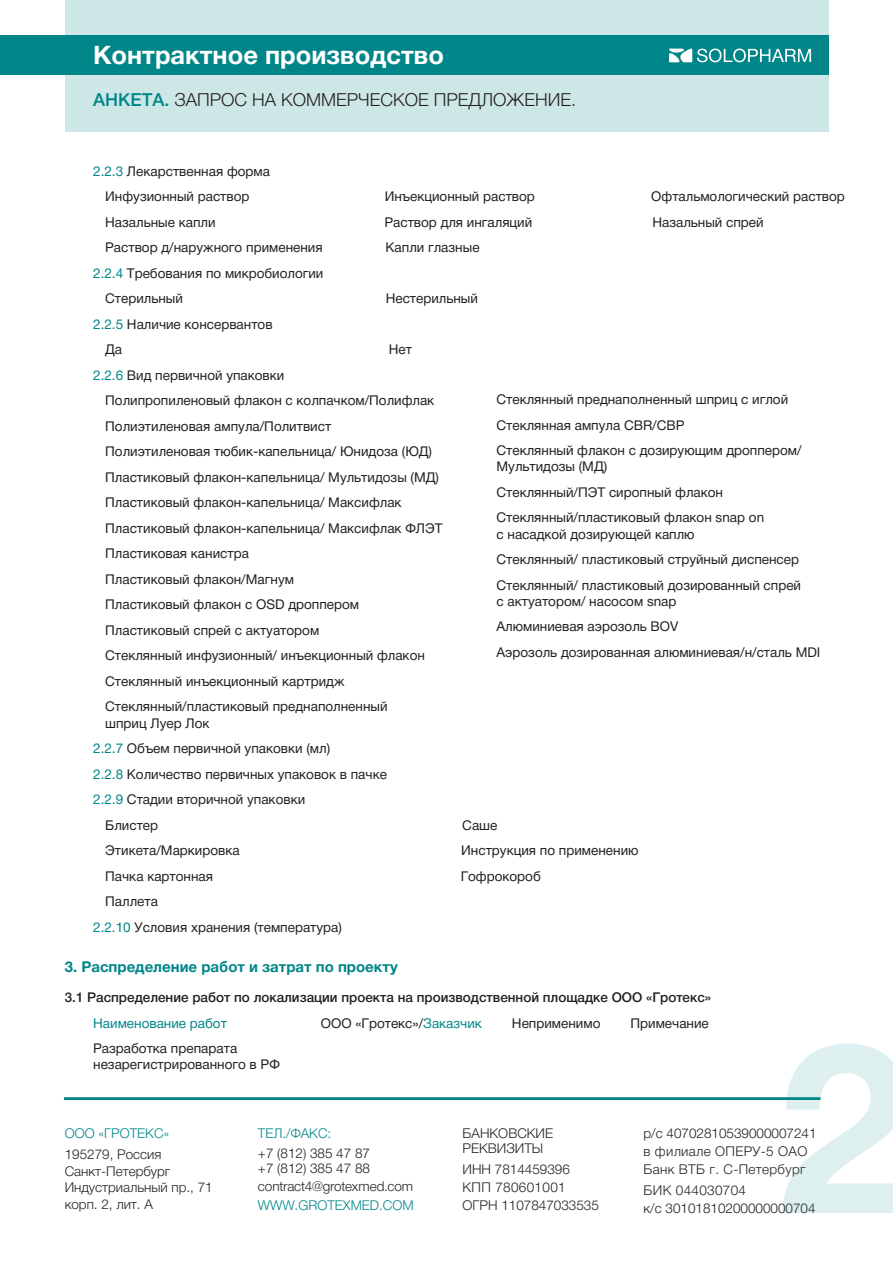
<style>
.page{position:relative;width:893px;height:1263px;background:#fff}
.page>*{position:absolute;margin:0;border:0;box-sizing:border-box;transform-origin:0 0}
.t1{font:700 25.5px "Helvetica Neue Cyr";color:#fff}
.t2{font:300 18px "Helvetica Neue Cyr";color:#231f20}
.t3{font:700 15px "Helvetica Neue Cyr";color:#008689}
.t4{font:13.5px/25.5px "Helvetica Neue Cyr";color:#231f20}
.t5{font:300 13.5px/16.5px "Helvetica Neue Cyr";color:#231f20}
.t6{font:500 13.5px "Helvetica Neue Cyr";color:#231f20}
.t7{font:300 13.5px/18px "Helvetica Neue Cyr";letter-spacing:.025em;color:#231f20}
.t8{font:300 13.5px "Helvetica Neue Cyr";color:#008689}
.t9{font:13.5px "Helvetica Neue Cyr";color:#008689}
.s1{font-weight:500;color:#008689}
.s2{color:#008689}
</style>
<div class="page">
<div style="left:65px;top:0;width:763px;height:132px;background:#cde7e7"></div>
<div style="left:64px;top:1097px;width:757px;height:3px;border:2px solid #008689"></div>
<div style="left:0;top:36px;width:828px;height:39px;background:#008689"></div>
<svg style="left:783px;top:1043px;width:110px;height:170px"></svg>
<svg style="left:669px;top:49px;width:142px;height:13px"></svg>
<h1 class="t1" style="left:93px;top:41px;width:352px">Контрактное производство</h1>
<h2 class="t2" style="left:93px;top:90px;width:484px"><span class="s1">АНКЕТА.</span> ЗАПРОС НА КОММЕРЧЕСКОЕ ПРЕДЛОЖЕНИЕ.</h2>
<p class="t4" style="left:105px;top:158px;width:166px;text-indent:-12px"><span class="s2">2.2.3</span> Лекарственная форма<br>Инфузионный раствор</p>
<p class="t4" style="left:385px;top:184px;width:152px">Инъекционный раствор</p>
<p class="t4" style="left:651px;top:184px;width:195px">Офтальмологический раствор</p>
<p class="t4" style="left:105px;top:209px;width:112px">Назальные капли</p>
<p class="t4" style="left:384px;top:209px;width:149px">Раствор для ингаляций</p>
<p class="t4" style="left:652px;top:209px;width:113px">Назальный спрей</p>
<p class="t4" style="left:105px;top:235px;width:219px">Раствор д/наружного применения</p>
<p class="t4" style="left:386px;top:235px;width:95px">Капли глазные</p>
<p class="t4" style="left:105px;top:260px;width:220px;text-indent:-12px"><span class="s2">2.2.4</span> Требования по микробиологии<br>Стерильный</p>
<p class="t4" style="left:386px;top:286px;width:94px">Нестерильный</p>
<p class="t4" style="left:105px;top:311px;width:169px;text-indent:-12px"><span class="s2">2.2.5</span> Наличие консервантов<br>Да</p>
<p class="t4" style="left:389px;top:337px;width:25px">Нет</p>
<p class="t4" style="left:105px;top:362px;width:339px;text-indent:-12px"><span class="s2">2.2.6</span> Вид первичной упаковки<br>Полипропиленовый флакон с колпачком/Полифлак Полиэтиленовая ампула/Политвист<br>Полиэтиленовая тюбик-капельница/ Юнидоза (ЮД)<br>Пластиковый флакон-капельница/ Мультидозы (МД)<br>Пластиковый флакон-капельница/ Максифлак Пластиковый флакон-капельница/ Максифлак ФЛЭТ Пластиковая канистра<br>Пластиковый флакон/Магнум<br>Пластиковый флакон с OSD дроппером Пластиковый спрей с актуатором<br>Стеклянный инфузионный/ инъекционный флакон Стеклянный инъекционный картридж Стеклянный/пластиковый преднаполненный</p>
<p class="t4" style="left:105px;top:710px;width:106px">шприц Луер Лок</p>
<p class="t4" style="left:93px;top:736px;width:238px"><span class="s2">2.2.7</span> Объем первичной упаковки (мл)</p>
<p class="t4" style="left:93px;top:761px;width:295px"><span class="s2">2.2.8</span> Количество первичных упаковок в пачке</p>
<p class="t4" style="left:93px;top:787px;width:213px"><span class="s2">2.2.9</span> Стадии вторичной упаковки</p>
<p class="t4" style="left:105px;top:812px;width:55px">Блистер</p>
<p class="t4" style="left:462px;top:812px;width:37px">Саше</p>
<p class="t4" style="left:105px;top:838px;width:136px">Этикета/Маркировка</p>
<p class="t4" style="left:461px;top:838px;width:179px">Инструкция по применению</p>
<p class="t4" style="left:105px;top:863px;width:109px">Пачка картонная</p>
<p class="t4" style="left:461px;top:863px;width:81px">Гофрокороб</p>
<p class="t4" style="left:93px;top:889px;width:250px;text-indent:12px">Паллета<br><span class="s2">2.2.10</span> Условия хранения (температура)</p>
<p class="t3" style="left:65px;top:958px;width:335px">3. Распределение работ и затрат по проекту</p>
<p class="t6" style="left:65px;top:990px;width:648px">3.1 Распределение работ по локализации проекта на производственной площадке ООО «Гротекс»</p>
<p class="t9" style="left:93px;top:1015px;width:135px">Наименование работ</p>
<p class="t4" style="left:321px;top:1010px;width:163px">ООО «Гротекс»/<span class="s2">Заказчик</span></p>
<p class="t4" style="left:512px;top:1010px;width:90px">Неприменимо</p>
<p class="t4" style="left:630px;top:1010px;width:80px">Примечание</p>
<p class="t4" style="left:93px;top:1040px;width:188px;line-height:16.2px">Разработка препарата незарегистрированного в РФ</p>
<p class="t4" style="left:496px;top:387px;width:307px">Стеклянный преднаполненный шприц с иглой<br>Стеклянная ампула CBR/CBP<br>Стеклянный флакон с дозирующим дроппером/</p>
<p class="t4" style="left:496px;top:454px;width:269px">Мультидозы (МД)<br>Стеклянный/ПЭТ сиропный флакон<br>Стеклянный/пластиковый флакон snap on</p>
<p class="t4" style="left:496px;top:521px;width:306px">с насадкой дозирующей каплю<br>Стеклянный/ пластиковый струйный диспенсер<br>Стеклянный/ пластиковый дозированный спрей</p>
<p class="t4" style="left:496px;top:588px;width:325px">с актуатором/ насосом snap<br>Алюминиевая аэрозоль BOV<br>Аэрозоль дозированная алюминиевая/н/сталь MDI</p>
<p class="t8" style="left:65px;top:1126px;width:106px">ООО «ГРОТЕКС»</p>
<p class="t5" style="left:65px;top:1146px;width:150px">195279, Россия<br>Санкт-Петербург<br>Индустриальный пр., 71 корп. 2, лит. А</p>
<p class="t8" style="left:258px;top:1126px;width:75px">ТЕЛ./ФАКС:</p>
<p class="t5" style="left:258px;top:1145px;width:114px;line-height:15px">+7 (812) 385 47 87 +7 (812) 385 47 88</p>
<p class="t5" style="left:258px;top:1178px;width:157px">contract4@grotexmed.com</p>
<p class="t8" style="left:258px;top:1198px;width:157px">WWW.GROTEXMED.COM</p>
<p class="t5" style="left:463px;top:1126px;width:92px;line-height:15px">БАНКОВСКИЕ<br>РЕКВИЗИТЫ</p>
<p class="t5" style="left:463px;top:1160px;width:138px;line-height:18px">ИНН 7814459396<br>КПП 780601001<br>ОГРН 1107847033535</p>
<p class="t7" style="left:643px;top:1124px;width:175px">р/с 40702810539000007241 в филиале ОПЕРУ-5 ОАО<br>Банк ВТБ г. С-Петербург</p>
<p class="t5" style="left:643px;top:1181px;width:174px;line-height:18px">БИК 044030704<br>к/с 30101810200000000704</p>
</div>
